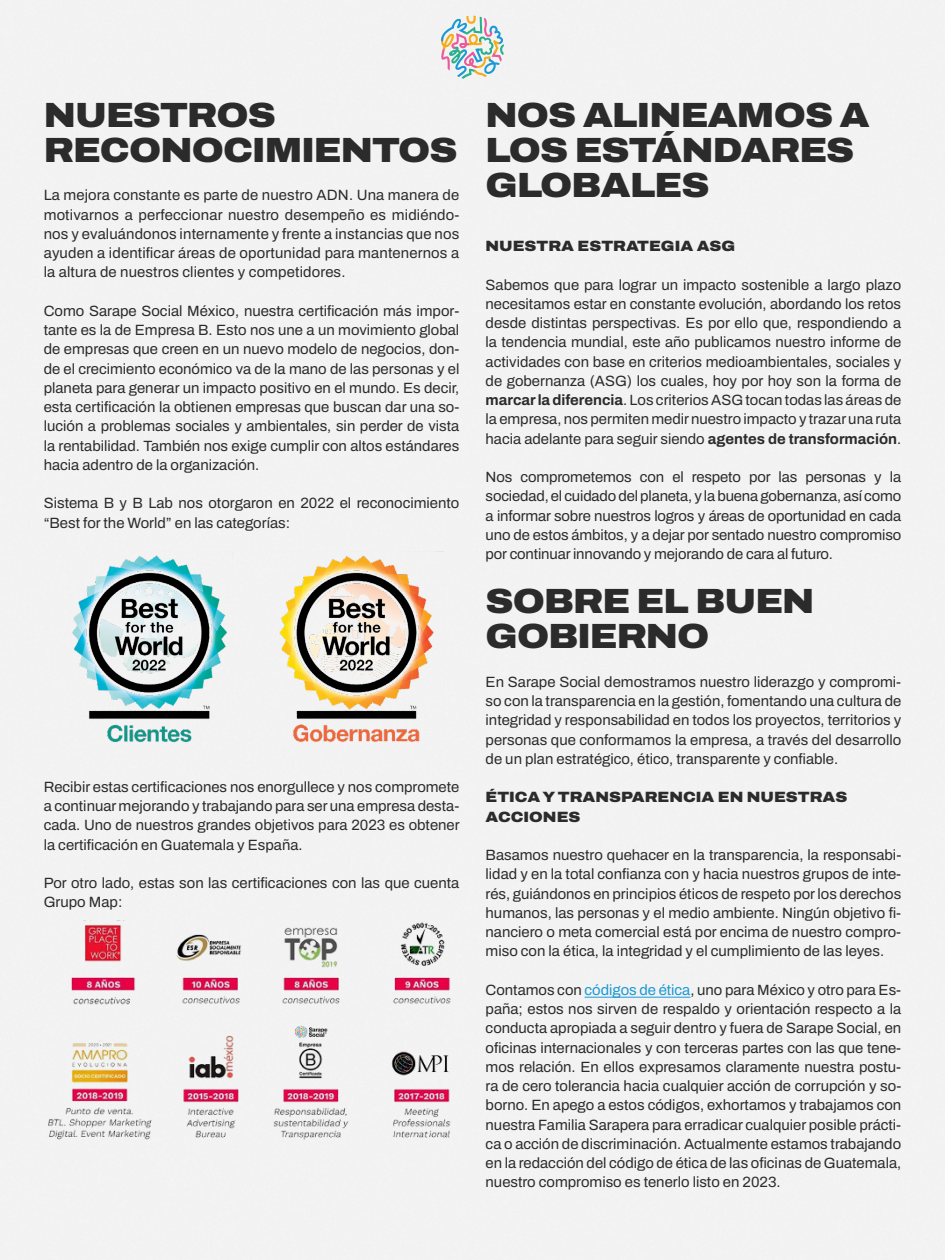
<style>
.page{position:relative;width:945px;height:1260px;background:#fff}
.page>*{position:absolute;margin:0;border:0;box-sizing:border-box;transform-origin:0 0}
.t1{font:900 35px/35px "Archivo Semi Expanded";letter-spacing:-.025em;color:#2b2b2b}
.t2{font:14.88px/19.2px "Archivo";color:#2b2b2b;text-align:justify}
.t3{font:900 14.88px/19.2px "Archivo Semi Expanded";color:#2b2b2b}
.s1{font-weight:700}
.s2{color:#1a99d6}
</style>
<div class="page">
<svg style="left:441px;top:16px;width:63px;height:63px"></svg>
<hr style="left:585px;top:997px;width:105px;height:1px;background:#1a99d6">
<img style="left:62px;top:551px;width:176px;height:202px">
<img style="left:270px;top:551px;width:176px;height:202px">
<img style="left:44px;top:920px;width:415px;height:223px">
<h1 class="t1" style="left:44px;top:97px;width:415px">NUESTROS<br>RECONOCIMIENTOS</h1>
<p class="t2" style="left:44px;top:186px;width:417px">La mejora constante es parte de nuestro ADN. Una manera de motivarnos a perfeccionar nuestro desempeño es midiéndo&shy;nos y evaluándonos internamente y frente a instancias que nos ayuden a identificar áreas de oportunidad para mantenernos a la altura de nuestros clientes y competidores.</p>
<p class="t2" style="left:44px;top:301px;width:417px">Como Sarape Social México, nuestra certificación más impor&shy;tante es la de Empresa B. Esto nos une a un movimiento global de empresas que creen en un nuevo modelo de negocios, don&shy;de el crecimiento económico va de la mano de las personas y el planeta para generar un impacto positivo en el mundo. Es decir, esta certificación la obtienen empresas que buscan dar una so&shy;lución a problemas sociales y ambientales, sin perder de vista la rentabilidad. También nos exige cumplir con altos estándares hacia adentro de la organización.</p>
<p class="t2" style="left:44px;top:494px;width:417px">Sistema B y B Lab nos otorgaron en 2022 el reconocimiento “Best for the World” en las categorías:</p>
<p class="t2" style="left:44px;top:777px;width:417px">Recibir estas certificaciones nos enorgullece y nos compromete a continuar mejorando y trabajando para ser una empresa desta&shy;cada. Uno de nuestros grandes objetivos para 2023 es obtener la certificación en Guatemala y España.</p>
<p class="t2" style="left:44px;top:873px;width:417px">Por otro lado, estas son las certificaciones con las que cuenta<br>Grupo Map:</p>
<h1 class="t1" style="left:486px;top:97px;width:386px">NOS ALINEAMOS A<br>LOS ESTÁNDARES<br>GLOBALES</h1>
<p class="t3" style="left:486px;top:237px;width:251px">NUESTRA ESTRATEGIA ASG</p>
<p class="t2" style="left:486px;top:275px;width:417px">Sabemos que para lograr un impacto sostenible a largo plazo necesitamos estar en constante evolución, abordando los retos desde distintas perspectivas. Es por ello que, respondiendo a la tendencia mundial, este año publicamos nuestro informe de actividades con base en criterios medioambientales, sociales y de gobernanza (ASG) los cuales, hoy por hoy son la forma de <span class="s1">marcar la diferencia</span>. Los criterios ASG tocan todas las áreas de la empresa, nos permiten medir nuestro impacto y trazar una ruta hacia adelante para seguir siendo <span class="s1">agentes de transformación</span>.</p>
<p class="t2" style="left:486px;top:467px;width:417px">Nos comprometemos con el respeto por las personas y la sociedad, el cuidado del planeta, y la buena gobernanza, así como a informar sobre nuestros logros y áreas de oportunidad en cada uno de estos ámbitos, y a dejar por sentado nuestro compromiso por continuar innovando y mejorando de cara al futuro.</p>
<h1 class="t1" style="left:486px;top:584px;width:330px">SOBRE EL BUEN<br>GOBIERNO</h1>
<p class="t2" style="left:486px;top:672px;width:417px">En Sarape Social demostramos nuestro liderazgo y compromi&shy;so con la transparencia en la gestión, fomentando una cultura de integridad y responsabilidad en todos los proyectos, territorios y personas que conformamos la empresa, a través del desarrollo de un plan estratégico, ético, transparente y confiable.</p>
<p class="t3" style="left:486px;top:788px;width:363px">ÉTICA Y TRANSPARENCIA EN NUESTRAS<br>ACCIONES</p>
<p class="t2" style="left:486px;top:845px;width:417px">Basamos nuestro quehacer en la transparencia, la responsabi&shy;lidad y en la total confianza con y hacia nuestros grupos de inte&shy;rés, guiándonos en principios éticos de respeto por los derechos humanos, las personas y el medio ambiente. Ningún objetivo fi&shy;nanciero o meta comercial está por encima de nuestro compro&shy;miso con la ética, la integridad y el cumplimiento de las leyes.</p>
<p class="t2" style="left:486px;top:980px;width:417px">Contamos con <span class="s2">códigos de ética</span>, uno para México y otro para Es&shy;paña; estos nos sirven de respaldo y orientación respecto a la conducta apropiada a seguir dentro y fuera de Sarape Social, en oficinas internacionales y con terceras partes con las que tene&shy;mos relación. En ellos expresamos claramente nuestra postu&shy;ra de cero tolerancia hacia cualquier acción de corrupción y so&shy;borno. En apego a estos códigos, exhortamos y trabajamos con nuestra Familia Sarapera para erradicar cualquier posible prácti&shy;ca o acción de discriminación. Actualmente estamos trabajando en la redacción del código de ética de las oficinas de Guatemala, nuestro compromiso es tenerlo listo en 2023.</p>
</div>
